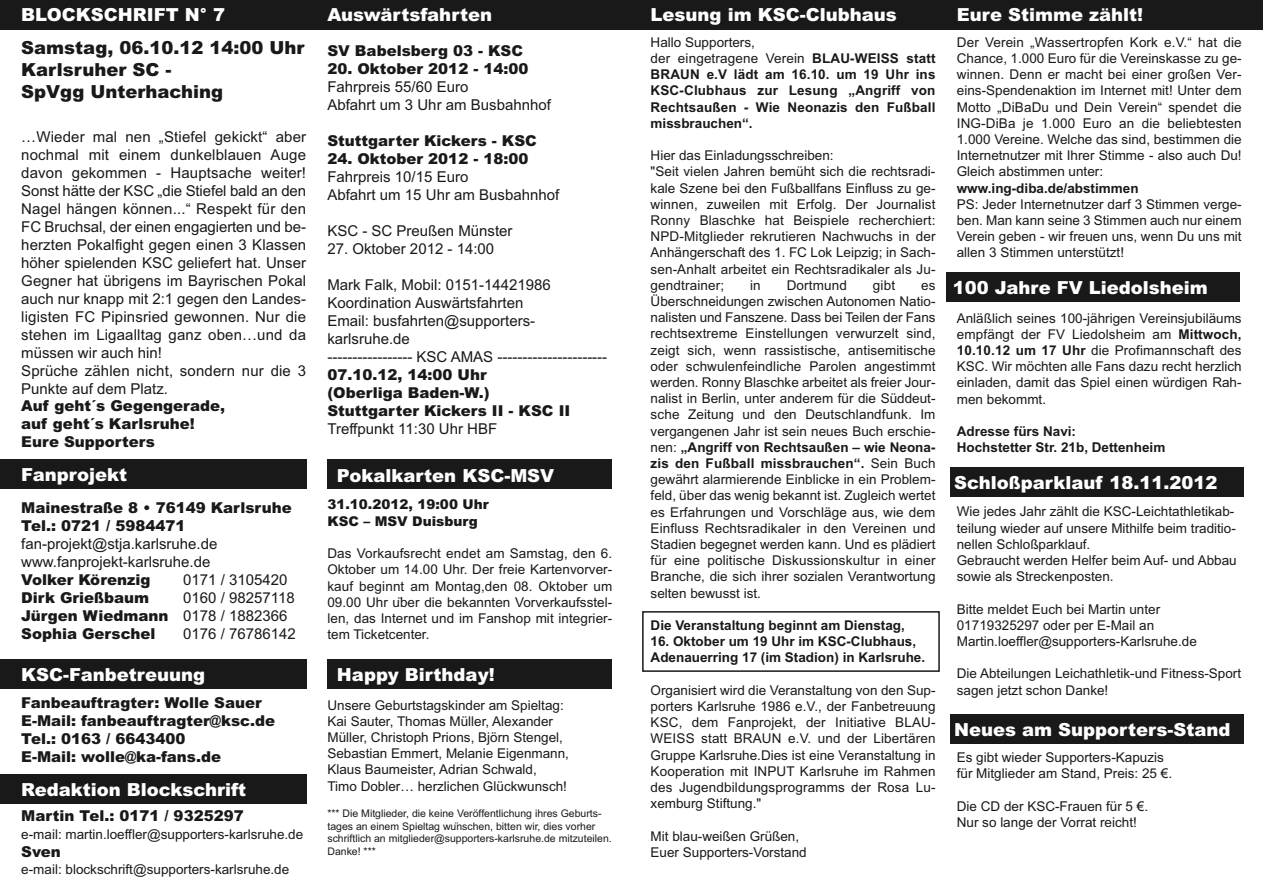
<style>
.page{position:relative;width:1263px;height:893px;background:#fff}
.page>*{position:absolute;margin:0;border:0;box-sizing:border-box;transform-origin:0 0}
.t1{font:900 18px "Arial";color:#fff}
.t2{font:900 18px/21.6px "Arial";color:#191919}
.t3{font:15px/18px "Arial";color:#191919}
.t4{font:900 15px/18px "Arial";color:#191919}
.t5{font:13.5px/16.2px "Arial";color:#191919}
.t6{font:700 13.5px/16.2px "Arial";color:#191919}
.t7{font:900 13.5px/16.4px "Arial";color:#191919}
.t8{font:10.5px/12.6px "Arial";color:#191919}
.s1{font-weight:400}
.s2{font-weight:700}
</style>
<div class="page">
<div style="left:0;top:0;width:1263px;height:30px;background:#191919"></div>
<div style="left:0;top:459px;width:306px;height:30px;background:#191919"></div>
<div style="left:327px;top:659px;width:285px;height:30px;background:#191919"></div>
<div style="left:0;top:659px;width:306px;height:30px;background:#191919"></div>
<div style="left:0;top:774px;width:306px;height:30px;background:#191919"></div>
<div style="left:327px;top:459px;width:285px;height:30px;background:#191919"></div>
<div style="left:946px;top:272px;width:293px;height:30px;background:#191919"></div>
<div style="left:950px;top:467px;width:294px;height:29px;background:#191919"></div>
<div style="left:950px;top:714px;width:294px;height:30px;background:#191919"></div>
<div style="left:642px;top:611px;width:298px;height:61px;border:2px solid #191919"></div>
<h1 class="t1" style="left:21px;top:9px;width:205px">BLOCKSCHRIFT N° 7</h1>
<h1 class="t2" style="left:21px;top:39px;width:285px">Samstag, 06.10.12 14:00 Uhr<br>Karlsruher SC -<br>SpVgg Unterhaching</h1>
<p class="t3" style="left:21px;top:129px;width:286px">…Wieder mal nen „Stiefel gekickt“ aber nochmal mit einem dunkelblauen Auge davon gekommen - Hauptsache weiter!<br>Sonst hätte der KSC „die Stiefel bald an den Nagel hängen können...“ Respekt für den FC Bruchsal, der einen engagierten und be&shy;herzten Pokalfight gegen einen 3 Klassen höher spielenden KSC geliefert hat. Unser Gegner hat übrigens im Bayrischen Pokal auch nur knapp mit 2:1 gegen den Landes&shy;ligisten FC Pipinsried gewonnen. Nur die stehen im Ligaalltag ganz oben…und da müssen wir auch hin!<br>Sprüche zählen nicht, sondern nur die 3<br>Punkte auf dem Platz.</p>
<p class="t4" style="left:21px;top:399px;width:205px">Auf geht´s Gegengerade, auf geht´s Karlsruhe!<br>Eure Supporters</p>
<h1 class="t1" style="left:21px;top:468px;width:107px">Fanprojekt</h1>
<p class="t4" style="left:21px;top:500px;width:272px">Mainestraße 8 • 76149 Karlsruhe<br>Tel.: 0721 / 5984471</p>
<p class="t3" style="left:21px;top:536px;width:198px">fan-projekt@stja.karlsruhe.de www.fanprojekt-karlsruhe.de</p>
<p class="t4" style="left:21px;top:572px;width:131px">Volker Körenzig</p>
<p class="t3" style="left:183px;top:572px;width:106px">0171 / 3105420</p>
<p class="t4" style="left:21px;top:590px;width:130px">Dirk Grießbaum</p>
<p class="t4" style="left:21px;top:590px;width:275px;text-indent:162px"><span class="s1">0160 / 98257118<br></span>Jürgen Wiedmann <span class="s1">0178 / 1882366<br></span>Sophia Gerschel</p>
<p class="t3" style="left:183px;top:626px;width:114px">0176 / 76786142</p>
<h1 class="t1" style="left:21px;top:669px;width:185px">KSC-Fanbetreuung</h1>
<p class="t4" style="left:21px;top:695px;width:255px">Fanbeauftragter: Wolle Sauer<br>E-Mail: fanbeauftragter@ksc.de<br>Tel.: 0163 / 6643400<br>E-Mail: wolle@ka-fans.de</p>
<h1 class="t1" style="left:21px;top:783px;width:226px">Redaktion Blockschrift</h1>
<p class="t4" style="left:21px;top:808px;width:224px">Martin Tel.: 0171 / 9325297</p>
<p class="t5" style="left:21px;top:827px;width:284px">e-mail: martin.loeffler@supporters-karlsruhe.de</p>
<p class="t4" style="left:21px;top:844px;width:41px">Sven</p>
<p class="t5" style="left:21px;top:862px;width:270px">e-mail: blockschrift@supporters-karlsruhe.de</p>
<h1 class="t1" style="left:327px;top:9px;width:166px">Auswärtsfahrten</h1>
<p class="t4" style="left:327px;top:43px;width:197px">SV Babelsberg 03 - KSC</p>
<p class="t4" style="left:327px;top:62px;width:202px">20. Oktober 2012 - 14:00</p>
<p class="t3" style="left:327px;top:80px;width:225px">Fahrpreis 55/60 Euro<br>Abfahrt um 3 Uhr am Busbahnhof</p>
<p class="t4" style="left:327px;top:133px;width:211px">Stuttgarter Kickers - KSC</p>
<p class="t4" style="left:327px;top:152px;width:202px">24. Oktober 2012 - 18:00</p>
<p class="t3" style="left:327px;top:170px;width:233px">Fahrpreis 10/15 Euro<br>Abfahrt um 15 Uhr am Busbahnhof</p>
<p class="t3" style="left:327px;top:224px;width:187px">KSC - SC Preußen Münster</p>
<p class="t3" style="left:327px;top:242px;width:168px">27. Oktober 2012 - 14:00</p>
<p class="t3" style="left:327px;top:278px;width:281px">Mark Falk, Mobil: 0151-14421986<br>Koordination Auswärtsfahrten<br>Email: busfahrten@supporters&shy;karlsruhe.de<br>----------------- KSC AMAS ----------------------</p>
<p class="t4" style="left:327px;top:367px;width:244px">07.10.12, 14:00 Uhr<br>(Oberliga Baden-W.)<br>Stuttgarter Kickers II - KSC II</p>
<p class="t3" style="left:327px;top:422px;width:171px">Treffpunkt 11:30 Uhr HBF</p>
<h1 class="t1" style="left:337px;top:469px;width:219px">Pokalkarten KSC-MSV</h1>
<p class="t7" style="left:327px;top:498px;width:163px">31.10.2012, 19:00 Uhr<br>KSC – MSV Duisburg</p>
<p class="t5" style="left:327px;top:547px;width:286px;text-align:justify">Das Vorkaufsrecht endet am Samstag, den 6.<br>Oktober um 14.00 Uhr. Der freie Kartenvorver&shy;kauf beginnt am Montag,den 08. Oktober um 09.00 Uhr über die bekannten Vorverkaufsstel&shy;len, das Internet und im Fanshop mit integrier&shy;tem Ticketcenter.</p>
<h1 class="t1" style="left:337px;top:669px;width:159px">Happy Birthday!</h1>
<p class="t5" style="left:327px;top:698px;width:243px">Unsere Geburtstagskinder am Spieltag:<br>Kai Sauter, Thomas Müller, Alexander Müller, Christoph Prions, Björn Stengel, Sebastian Emmert, Melanie Eigenmann, Klaus Baumeister, Adrian Schwald, Timo Dobler… herzlichen Glückwunsch!</p>
<p class="t8" style="left:327px;top:808px;width:286px">*** Die Mitglieder, die keine Veröffentlichung ihres Geburts&shy;tages an einem Spieltag wünschen, bitten wir, dies vorher schriftlich an mitglieder@supporters-karlsruhe.de mitzuteilen.<br>Danke! ***</p>
<h1 class="t1" style="left:651px;top:9px;width:248px">Lesung im KSC-Clubhaus</h1>
<p class="t6" style="left:651px;top:35px;width:286px"><span class="s1">Hallo Supporters,<br>der eingetragene Verein</span> BLAU-WEISS statt<br>BRAUN e.V lädt am 16.10. um 19 Uhr ins<br>KSC-Clubhaus zur Lesung „Angriff von<br>Rechtsaußen - Wie Neonazis den Fußball missbrauchen“.</p>
<p class="t5" style="left:651px;top:149px;width:286px">Hier das Einladungsschreiben:<br>"Seit vielen Jahren bemüht sich die rechtsradi&shy;kale Szene bei den Fußballfans Einfluss zu ge&shy;winnen, zuweilen mit Erfolg. Der Journalist Ronny Blaschke hat Beispiele recherchiert:<br>NPD-Mit glieder rekrutieren Nachwuchs in der Anhängerschaft des 1. FC Lok Leipzig; in Sach&shy;sen-Anhalt arbeitet ein Rechtsradikaler als Ju&shy;gendtrainer;</p>
<p class="t5" style="left:750px;top:278px;width:12px">in</p>
<p class="t5" style="left:787px;top:278px;width:62px">Dortmund</p>
<p class="t5" style="left:873px;top:278px;width:24px">gibt</p>
<p class="t5" style="left:651px;top:278px;width:286px;text-align:justify;text-indent:270px">es Überschneidungen zwischen Autonomen Natio&shy;nalisten und Fanszene. Dass bei Teilen der Fans rechtsextreme Einstellungen verwurzelt sind, zeigt sich, wenn rassistische, antisemitische oder schwulenfeindliche Parolen angestimmt werden. Ronny Blaschke arbeitet als freier Jour&shy;nalist in Berlin, unter anderem für die Süddeut&shy;sche Zeitung und den Deutschlandfunk. Im vergangenen Jahr ist sein neues Buch erschie&shy;nen: <span class="s2">„Angriff von Rechtsaußen – wie Neona&shy;zis den Fußball missbrauchen“.</span> Sein Buch gewährt alarmierende Einblicke in ein Problem&shy;feld, über das wenig bekannt ist. Zugleich wertet es Erfahrungen und Vorschläge aus, wie dem Einfluss Rechtsradikaler in den Vereinen und Stadien begegnet werden kann. Und es plädiert für eine politische Diskussionskultur in einer Branche, die sich ihrer sozialen Verantwortung selten bewusst ist.</p>
<p class="t6" style="left:651px;top:618px;width:256px">Die Veranstaltung beginnt am Dienstag,</p>
<p class="t6" style="left:651px;top:635px;width:276px">16. Oktober um 19 Uhr im KSC-Clubhaus,<br>Adenauer ring 17 (im Stadion) in Karlsruhe.</p>
<p class="t5" style="left:651px;top:683px;width:286px;text-align:justify">Organisiert wird die Veranstaltung von den Sup&shy;porters Karlsruhe 1986 e.V., der Fanbetreuung KSC, dem Fanprojekt, der Initiative BLAU-WEISS statt BRAUN e.V. und der Libertären Gruppe Karlsruhe.Dies ist eine Veranstaltung in Kooperation mit INPUT Karlsruhe im Rahmen des Jugendbildungsprogramms der Rosa Lu&shy;xemburg Stiftung."</p>
<p class="t5" style="left:651px;top:829px;width:158px">Mit blau-weißen Grüßen,<br>Euer Supporters-Vorstand</p>
<h1 class="t1" style="left:957px;top:9px;width:188px">Eure Stimme zählt!</h1>
<p class="t5" style="left:957px;top:35px;width:286px;text-align:justify">Der Verein „Wassertropfen Kork e.V.“ hat die Chance, 1.000 Euro für die Vereinskasse zu ge&shy;winnen. Denn er macht bei einer großen Ver&shy;eins-Spendenaktion im Internet mit! Unter dem Motto „DiBaDu und Dein Verein“ spendet die ING-DiBa je 1.000 Euro an die beliebtesten 1.000 Vereine. Welche das sind, bestimmen die Internetnutzer mit Ihrer Stimme - also auch Du!<br>Gleich abstimmen unter:</p>
<p class="t6" style="left:957px;top:181px;width:183px">www.ing-diba.de/abstimmen</p>
<p class="t5" style="left:957px;top:197px;width:286px;text-align:justify">PS: Jeder Internetnutzer darf 3 Stimmen verge&shy;ben. Man kann seine 3 Stimmen auch nur einem Verein geben - wir freuen uns, wenn Du uns mit allen 3 Stimmen unterstützt!</p>
<h1 class="t1" style="left:953px;top:282px;width:257px">100 Jahre FV Liedolsheim</h1>
<p class="t5" style="left:957px;top:311px;width:286px;text-align:justify">Anläßlich seines 100-jährigen Vereinsjubiläums empfängt der FV Liedolsheim am <span class="s2">Mittwoch, 10.10.12 um 17 Uhr</span> die Profimannschaft des KSC. Wir möchten alle Fans dazu recht herzlich einladen, damit das Spiel einen würdigen Rah&shy;men bekommt.</p>
<p class="t6" style="left:957px;top:424px;width:210px">Adresse fürs Navi:<br>Hochstetter Str. 21b, Dettenheim</p>
<h1 class="t1" style="left:954px;top:476px;width:265px">Schloßparklauf 18.11.2012</h1>
<p class="t5" style="left:957px;top:505px;width:281px">Wie jedes Jahr zählt die KSC-Leichtathletikab&shy;teilung wieder auf unsere Mithilfe beim traditio&shy;nellen Schloßparklauf.<br>Gebraucht werden Helfer beim Auf- und Abbau sowie als Streckenposten.</p>
<p class="t5" style="left:957px;top:602px;width:242px">Bitte meldet Euch bei Martin unter<br>01719325297 oder per E-Mail an<br>Martin.loeffler@supporters-Karlsruhe.de</p>
<p class="t5" style="left:957px;top:667px;width:286px">Die Abteilungen Leichathletik-und Fitness-Sport sagen jetzt schon Danke!</p>
<h1 class="t1" style="left:954px;top:723px;width:278px">Neues am Supporters-Stand</h1>
<p class="t5" style="left:957px;top:750px;width:217px">Es gibt wieder Supporters-Kapuzis für Mitglieder am Stand, Preis: 25 €.</p>
<p class="t5" style="left:957px;top:799px;width:193px">Die CD der KSC-Frauen für 5 €.<br>Nur so lange der Vorrat reicht!</p>
</div>
